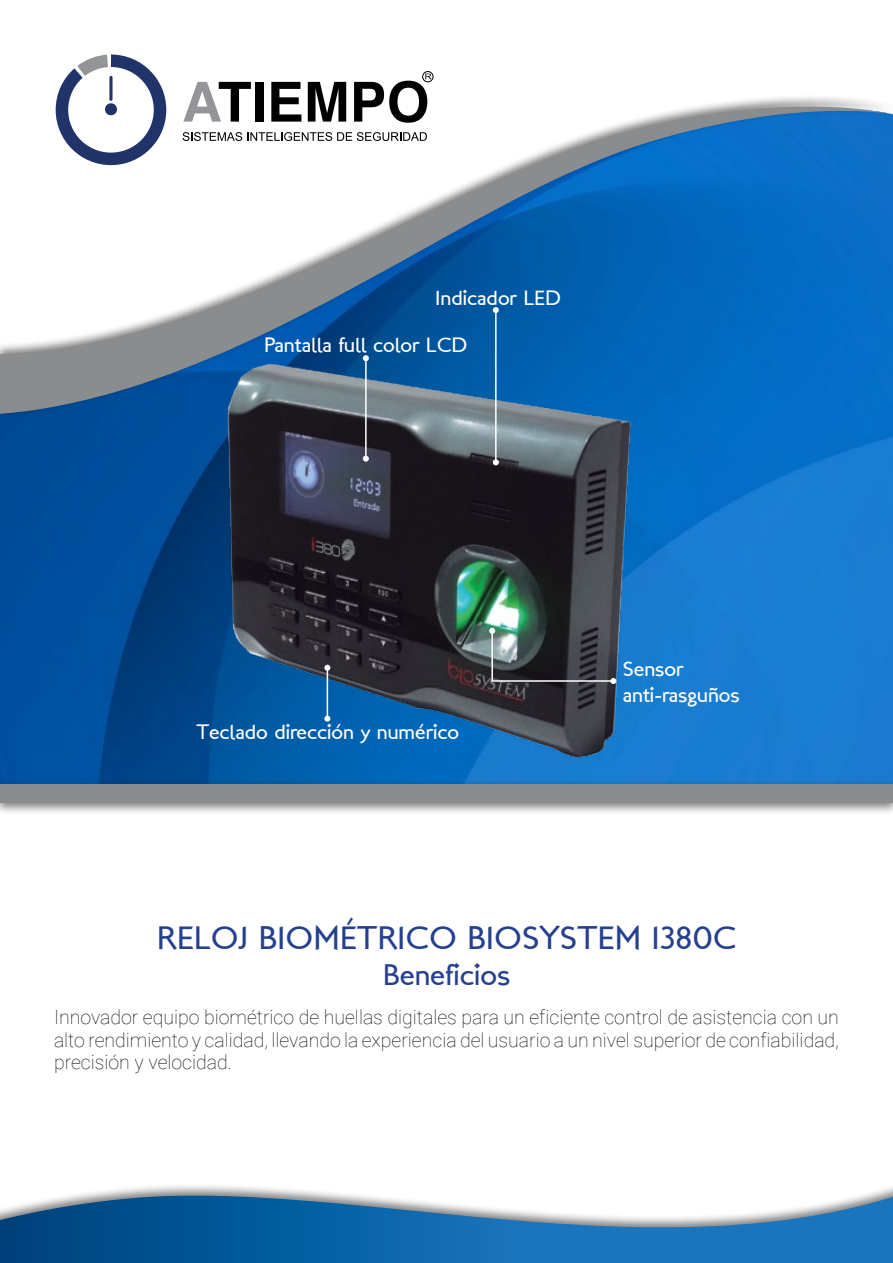
<style>
.page{position:relative;width:893px;height:1263px;background:#fff}
.page>*{position:absolute;margin:0;border:0;box-sizing:border-box;transform-origin:0 0}
.t1{font:33px "London Between";color:#25408f}
.t2{font:30px "London Between";color:#25408f}
.t3{font:21px/25.2px "London Between";color:#fff}
.t4{font:100 19.5px/22.5px "Roboto";color:#000;text-align:justify}
</style>
<div class="page">
<img style="left:0;top:418px;width:893px;height:362px">
<div style="left:0;top:94px;width:893px;height:324px;background:#000;opacity:.5"></div>
<svg style="left:0;top:106px;width:893px;height:308px"></svg>
<div style="left:0;top:1183px;width:893px;height:80px;background:#000;opacity:.5"></div>
<svg style="left:0;top:1196px;width:893px;height:67px;background:#3e80b3"></svg>
<div style="left:422px;top:71px;width:11px;height:11px;border:1px solid #000;border-radius:50%"></div>
<svg style="left:183px;top:132px;width:244px;height:9px"></svg>
<svg style="left:183px;top:82px;width:68px;height:40px"></svg>
<div style="left:255px;top:82px;width:8px;height:40px;background:#000"></div>
<svg style="left:271px;top:82px;width:30px;height:40px"></svg>
<svg style="left:308px;top:82px;width:38px;height:40px"></svg>
<svg style="left:354px;top:74px;width:77px;height:49px"></svg>
<svg style="left:56px;top:55px;width:110px;height:110px"></svg>
<div style="left:0;top:780px;width:893px;height:35px;background:#000;opacity:.5"></div>
<div style="left:0;top:784px;width:893px;height:19px;background:#8a8c8e"></div>
<img style="left:180px;top:330px;width:506px;height:441px">
<hr style="left:365px;top:358px;width:2px;height:101px;background:#fff">
<svg style="left:363px;top:456px;width:6px;height:6px"></svg>
<svg style="left:363px;top:355px;width:6px;height:6px"></svg>
<hr style="left:495px;top:310px;width:2px;height:152px;background:#fff">
<svg style="left:493px;top:459px;width:6px;height:6px"></svg>
<svg style="left:493px;top:307px;width:6px;height:6px"></svg>
<svg style="left:489px;top:628px;width:127px;height:56px;background:#474d50"></svg>
<hr style="left:327px;top:668px;width:1px;height:51px;background:#fff">
<svg style="left:324px;top:665px;width:6px;height:6px"></svg>
<svg style="left:324px;top:716px;width:6px;height:6px"></svg>
<p class="t3" style="left:435px;top:285px;width:128px">Indicador LED</p>
<p class="t3" style="left:264px;top:332px;width:205px">Pantalla full color LCD</p>
<p class="t3" style="left:196px;top:720px;width:264px">Teclado dirección y numérico</p>
<p class="t3" style="left:623px;top:657px;width:119px">Sensor anti-rasguños</p>
<h1 class="t1" style="left:157px;top:918px;width:581px">RELOJ BIOMÉTRICO BIOSYSTEM I380C</h1>
<h2 class="t2" style="left:383px;top:956px;width:129px">Beneficios</h2>
<p class="t4" style="left:54px;top:1005px;width:786px">Innovador equipo biométrico de huellas digitales para un eficiente control de asistencia con un alto rendimiento y calidad, llevando la experiencia del usuario a un nivel superior de confiabilidad, precisión y velocidad.</p>
</div>
